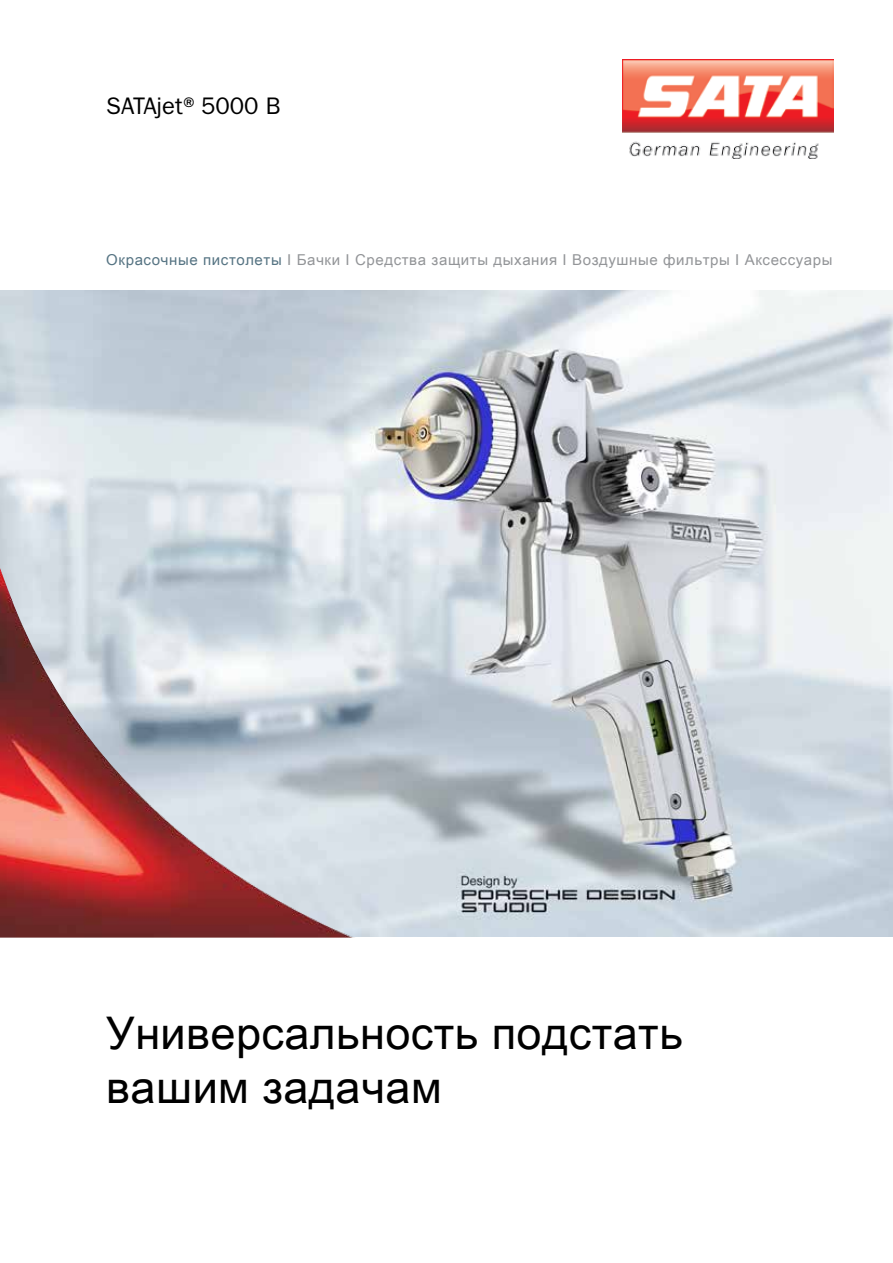
<style>
.page{position:relative;width:893px;height:1263px;background:#fff}
.page>*{position:absolute;margin:0;border:0;box-sizing:border-box;transform-origin:0 0}
.t1{font:45px/54px "Arial Unicode MS";letter-spacing:.01em;color:#000}
.t2{font:24px "ITC Franklin Gothic Std";color:#000}
.t3{font:15px "Arial Unicode MS";letter-spacing:.04em;color:#939598}
.s1{color:#567483}
</style>
<div class="page">
<img style="left:0;top:290px;width:893px;height:647px">
<img style="left:623px;top:60px;width:210px;height:98px">
<img style="left:0;top:568px;width:357px;height:370px">
<h2 class="t2" style="left:106px;top:92px;width:176px">SATAjet®5000 B</h2>
<p class="t3" style="left:106px;top:249px;width:728px"><span class="s1">Окрасочные пистолеты</span> I Бачки I Средства защиты дыхания I Воздушные фильтры I Аксессуары</p>
<h1 class="t1" style="left:106px;top:1005px;width:578px">Универсальность подстать вашим задачам</h1>
</div>
